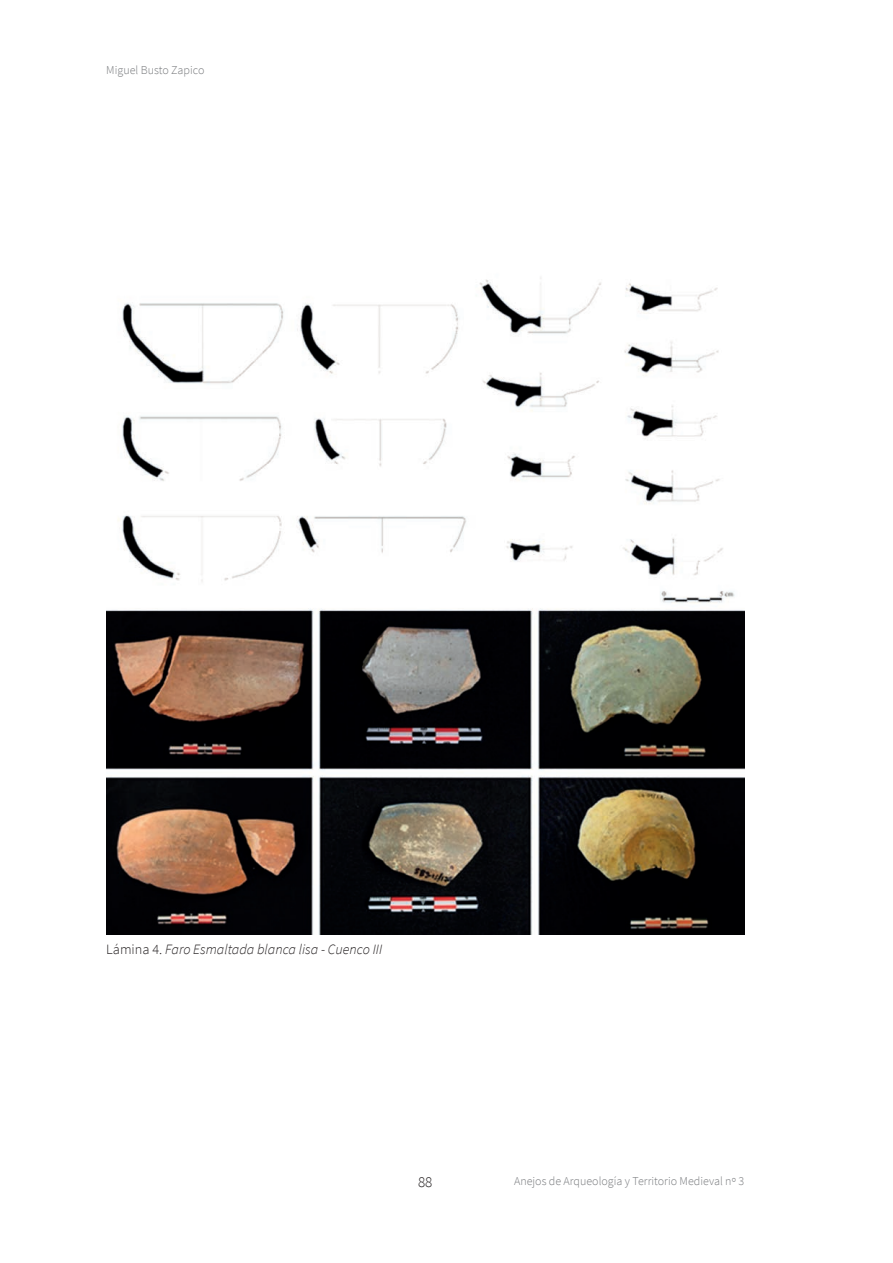
<style>
.page{position:relative;width:893px;height:1263px;background:#fff}
.page>*{position:absolute;margin:0;border:0;box-sizing:border-box;transform-origin:0 0}
.t1{font:300 15px "Source Sans Pro";color:#231f20}
.t2{font:italic 300 14.25px "Source Sans Pro";color:#231f20}
.t3{font:300 12px "Source Sans Pro";color:#76787b}
.s1{font-style:normal}
</style>
<div class="page">
<img style="left:106px;top:277px;width:638px;height:657px">
<p class="t3" style="left:106px;top:62px;width:100px">Miguel Busto Zapico</p>
<p class="t2" style="left:106px;top:940px;width:278px"><span class="s1">Lámina 4.</span> Faro Esmaltada blanca lisa - Cuenco III</p>
<p class="t1" style="left:418px;top:1173px;width:16px">88</p>
<p class="t3" style="left:514px;top:1173px;width:232px">Anejos de Arqueología y Territorio Medieval nº 3</p>
</div>
